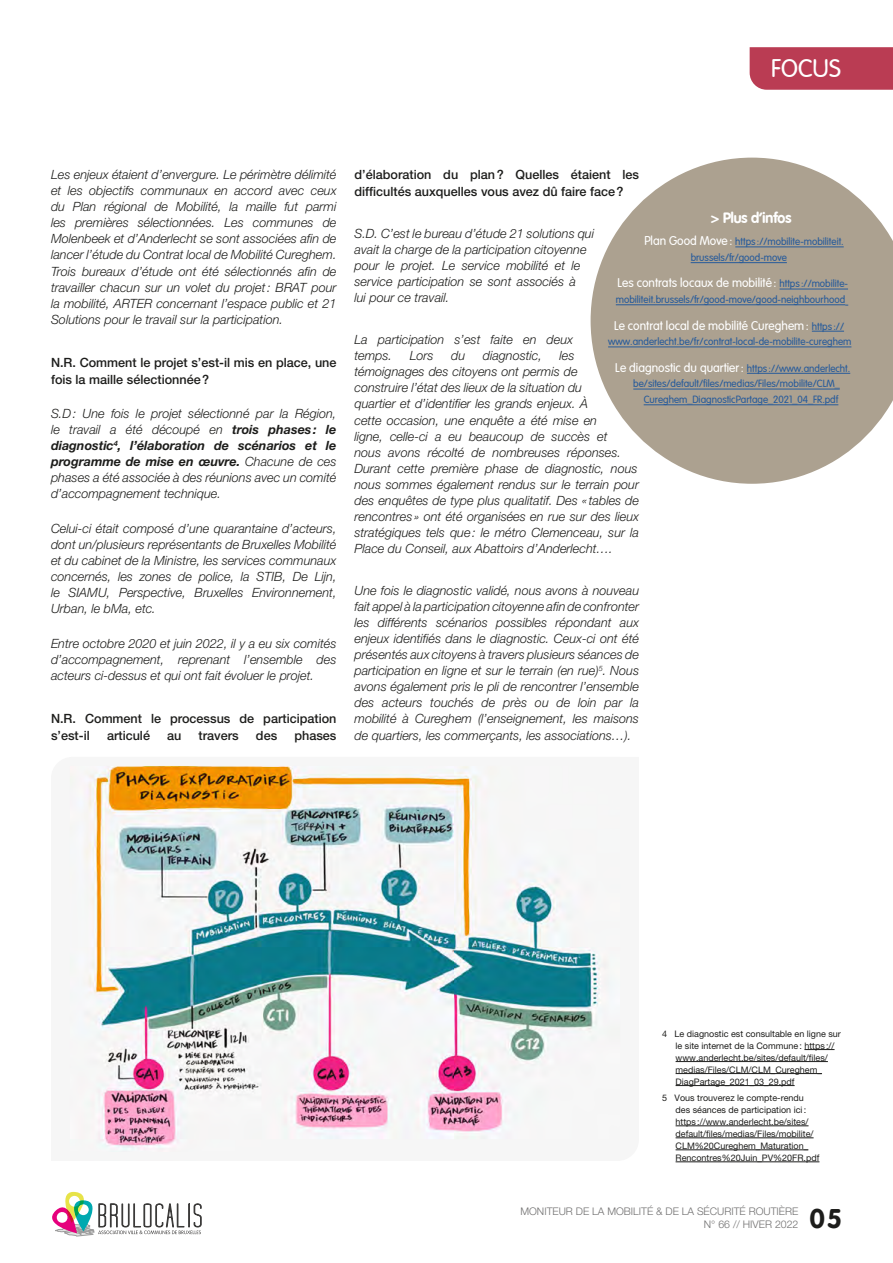
<style>
.page{position:relative;width:893px;height:1263px;background:#fff}
.page>*{position:absolute;margin:0;border:0;box-sizing:border-box;transform-origin:0 0}
.t1{font:700 27px "Vag Rounded";color:#1d1d1b}
.t2{font:300 25.5px "Vag";color:#fff}
.t3{font:700 15px "Vag Rounded";color:#fff}
.t4{font:italic 300 12.75px/16px "Helvetica Neue LT Pro";color:#1d1d1b;text-align:justify}
.t5{font:500 12.75px/16.5px "Helvetica Neue LT Pro";color:#1d1d1b}
.t6{font:300 12.75px "Vag";color:#fff}
.t7{font:300 10.5px/15.8px "Vag";color:#275b9b}
.t8{font:300 10.5px/12.6px "Helvetica Neue LT Pro";color:#706f6f;text-align:right}
.t9{font:9px/12px "Helvetica Neue LT Pro";color:#1d1d1b}
.s1{font-weight:700}
.s2{font-size:12.75px;color:#fff}
.s3{font-size:10.5px;color:#275b9b}
</style>
<div class="page">
<hr style="left:804px;top:1049px;width:30px;height:1px;background:#1d1d1b">
<hr style="left:676px;top:1061px;width:152px;height:1px;background:#1d1d1b">
<hr style="left:676px;top:1073px;width:146px;height:1px;background:#1d1d1b">
<hr style="left:676px;top:1085px;width:119px;height:1px;background:#1d1d1b">
<hr style="left:676px;top:1125px;width:132px;height:1px;background:#1d1d1b">
<hr style="left:676px;top:1137px;width:138px;height:1px;background:#1d1d1b">
<hr style="left:676px;top:1149px;width:132px;height:1px;background:#1d1d1b">
<hr style="left:676px;top:1161px;width:143px;height:1px;background:#1d1d1b">
<img style="left:69px;top:765px;width:551px;height:387px">
<svg style="left:591px;top:158px;width:302px;height:326px;fill:#aca190"></svg>
<hr style="left:735px;top:247px;width:109px;height:1px;background:#275b9b">
<hr style="left:691px;top:262px;width:96px;height:1px;background:#275b9b">
<hr style="left:779px;top:289px;width:69px;height:1px;background:#275b9b">
<hr style="left:616px;top:304px;width:229px;height:1px;background:#275b9b">
<hr style="left:812px;top:331px;width:32px;height:1px;background:#275b9b">
<hr style="left:608px;top:347px;width:243px;height:1px;background:#275b9b">
<hr style="left:747px;top:373px;width:103px;height:1px;background:#275b9b">
<hr style="left:633px;top:389px;width:207px;height:1px;background:#275b9b">
<hr style="left:644px;top:405px;width:194px;height:1px;background:#275b9b">
<svg style="left:52px;top:1192px;width:150px;height:44px"></svg>
<div style="left:750px;top:47px;width:143px;height:43px;background:#ba3c53"></div>
<h2 class="t2" style="left:771px;top:55px;width:71px">FOCUS</h2>
<p class="t4" style="left:51px;top:166px;width:287px">Les enjeux étaient d’envergure. Le périmètre délimité et les objectifs communaux en accord avec ceux du Plan régional de Mobilité, la maille fut parmi les premières sélectionnées. Les communes de Molenbeek et d’Anderlecht se sont associées afin de lancer l’étude du Contrat local de Mobilité Cureghem.<br>Trois bureaux d’étude ont été sélectionnés afin de travailler chacun sur un volet du projet: BRAT pour la mobilité, ARTER concernant l’espace public et 21<br>Solutions pour le travail sur la participation.</p>
<p class="t5" style="left:51px;top:354px;width:287px">N.R. Comment le projet s’est-il mis en place, une fois la maille sélectionnée?</p>
<p class="t4" style="left:51px;top:405px;width:287px">S.D: Une fois le projet sélectionné par la Région, le travail a été découpé en <span class="s1">trois phases: le diagnostic</span><sup>4</sup><span class="s1">, l’élaboration de scénarios et le programme de mise en œuvre.</span> Chacune de ces phases a été associée à des réunions avec un comité d’accompagnement technique.</p>
<p class="t4" style="left:51px;top:520px;width:287px">Celui-ci était composé d’une quarantaine d’acteurs, dont un/plusieurs représentants de Bruxelles Mobilité et du cabinet de la Ministre, les services communaux concernés, les zones de police, la STIB, De Lijn, le SIAMU, Perspective, Bruxelles Environnement, Urban, le bMa, etc.</p>
<p class="t4" style="left:51px;top:635px;width:287px">Entre octobre 2020 et juin 2022, il y a eu six comités d’accompagnement, reprenant l’ensemble des acteurs ci-dessus et qui ont fait évoluer le projet.</p>
<p class="t5" style="left:51px;top:710px;width:287px">N.R. Comment le processus de participation s’est-il</p>
<p class="t5" style="left:107px;top:727px;width:45px">articulé</p>
<p class="t5" style="left:167px;top:727px;width:16px">au</p>
<p class="t5" style="left:199px;top:727px;width:42px">travers</p>
<p class="t5" style="left:256px;top:727px;width:23px">des</p>
<p class="t5" style="left:294px;top:727px;width:44px">phases</p>
<p class="t5" style="left:354px;top:166px;width:286px">d’élaboration du plan? Quelles étaient les difficultés auxquelles vous avez dû faire face?</p>
<p class="t4" style="left:354px;top:225px;width:241px;text-align:left">S.D. C’est le bureau d’étude 21 solutions qui avait la charge de la participation citoyenne pour le projet. Le service mobilité et le service participation se sont associés à<br>lui pour ce travail.</p>
<p class="t4" style="left:354px;top:331px;width:220px">La participation s’est faite en deux temps.</p>
<p class="t3" style="left:711px;top:209px;width:82px">&gt; Plus d’infos</p>
<p class="t7" style="left:691px;top:234px;width:155px;text-indent:-46px"><span class="s2">Plan Good Move:</span> https ://mobilite-mobiliteit. brussels/fr/good-move</p>
<p class="t6" style="left:617px;top:276px;width:232px">Les contrats locaux de mobilité: <span class="s3">https ://mobilite-</span></p>
<p class="t7" style="left:616px;top:292px;width:231px">mobiliteit.brussels/fr/good-move/good-neighbourhood</p>
<p class="t6" style="left:614px;top:318px;width:232px">Le contrat local de mobilité Cureghem: <span class="s3">https ://</span></p>
<p class="t7" style="left:608px;top:334px;width:245px">www.anderlecht.be/fr/contrat-local-de-mobilite-cureghem</p>
<p class="t6" style="left:615px;top:360px;width:236px">Le diagnostic du quartier: <span class="s3">https ://www.anderlecht.</span></p>
<p class="t7" style="left:633px;top:376px;width:208px;text-align:right">be/sites/default/files/medias/Files/mobilite/CLM_<br>Cureghem_DiagnosticPartage_2021_04_FR.pdf</p>
<p class="t4" style="left:354px;top:348px;width:286px;text-align:left;text-indent:205px">les témoignages des citoyens ont permis de<br>construire l’état des lieux de la situation du<br>quartier et d’identifier les grands enjeux. À<br>cette occasion, une enquête a été mise en<br>ligne, celle-ci a eu beaucoup de succès et<br>nous avons récolté de nombreuses réponses.<br>Durant cette première phase de diagnostic, nous nous sommes également rendus sur le terrain pour des enquêtes de type plus qualitatif. Des « tables de rencontres » ont été organisées en rue sur des lieux stratégiques tels que: le métro Clemenceau, sur la Place du Conseil, aux Abattoirs d’Anderlecht….</p>
<p class="t4" style="left:354px;top:582px;width:286px">Une fois le diagnostic validé, nous avons à nouveau fait appel à la participation citoyenne afin de confronter les différents scénarios possibles répondant aux enjeux identifiés dans le diagnostic. Ceux-ci ont été présentés aux citoyens à travers plusieurs séances de participation en ligne et sur le terrain (en rue)<sup>5</sup>. Nous avons également pris le pli de rencontrer l’ensemble des acteurs touchés de près ou de loin par la mobilité à Cureghem (l’enseignement, les maisons de quartiers, les commerçants, les associations…).</p>
<p class="t4" style="left:410px;top:348px;width:25px">Lors</p>
<p class="t4" style="left:451px;top:348px;width:16px">du</p>
<p class="t4" style="left:483px;top:348px;width:61px">diagnostic,</p>
<p class="t9" style="left:676px;top:1027px;width:167px;text-indent:-14px">4 Le diagnostic est consultable en ligne sur le site internet de la Commune: https :// www.anderlecht.be/sites/default/files/ medias/Files/CLM/CLM_Cureghem_ DiagPartage_2021_03_29.pdf</p>
<p class="t9" style="left:676px;top:1091px;width:145px;text-indent:-14px">5 Vous trouverez le compte-rendu des séances de participation ici: https ://www.anderlecht.be/sites/ default/files/medias/Files/mobilite/ CLM%20Cureghem_Maturation_ Rencontres%20Juin_PV%20FR.pdf</p>
<p class="t8" style="left:520px;top:1205px;width:279px">MONITEUR DE LA MOBILITÉ &amp; DE LA SÉCURITÉ ROUTIÈRE<br>N° 66 // HIVER 2022</p>
<h1 class="t1" style="left:810px;top:1203px;width:34px">05</h1>
</div>
